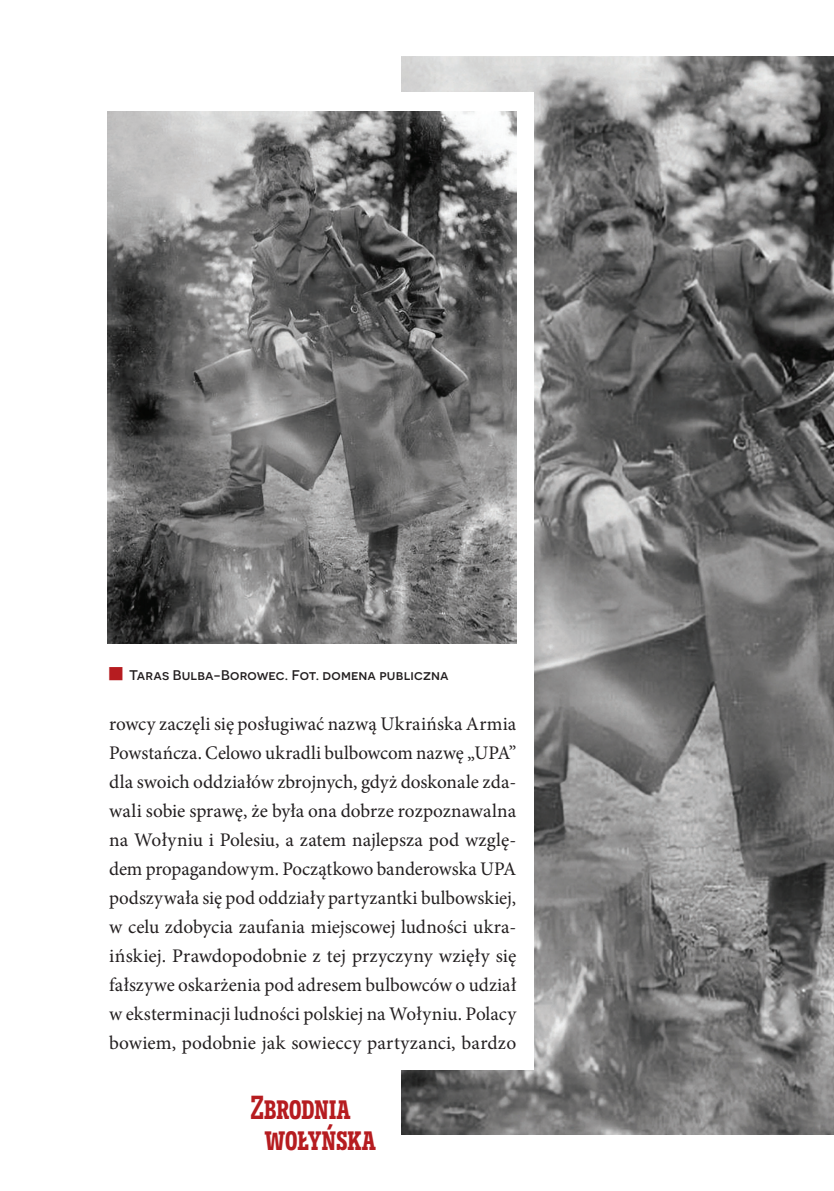
<style>
.page{position:relative;width:834px;height:1191px;background:#fff}
.page>*{position:absolute;margin:0;border:0;box-sizing:border-box;transform-origin:0 0}
.t1{font:600 33.25px/31.5px "Novecentoslabcondensed";letter-spacing:-.01em;color:#b61c20}
._1_Tekst{font:19.25px/29.1px "Minion Pro";letter-spacing:.005em;color:#231f20;text-align:justify}
.PODPIS{font:500 14px "Novecentosanswide";letter-spacing:.005em;color:#231f20}
.s1{color:#b61c20}
</style>
<div class="page">
<img style="left:401px;top:57px;width:432px;height:1077px">
<div style="left:96px;top:92px;width:438px;height:977px;background:#fff"></div>
<img style="left:107px;top:111px;width:409px;height:532px">
<p class="PODPIS" style="left:107px;top:666px;width:342px"><span class="s1">■</span> Taras Bulba-Borowec. Fot. domena publiczna</p>
<p class="_1_Tekst" style="left:109px;top:709px;width:408px">rowcy zaczęli się posługiwać nazwą Ukraińska Armia Powstańcza. Celowo ukradli bulbowcom nazwę „UPA” dla swoich oddziałów zbrojnych, gdyż doskonale zda&shy;wali sobie sprawę, że była ona dobrze rozpoznawalna na Wołyniu i Polesiu, a zatem najlepsza pod wzglę&shy;dem propagandowym. Początkowo banderowska UPA podszywała się pod oddziały partyzantki bulbowskiej, w celu zdobycia zaufania miejscowej ludności ukra&shy;ińskiej. Prawdopodobnie z tej przyczyny wzięły się fałszywe oskarżenia pod adresem bulbowców o udział w eksterminacji ludności polskiej na Wołyniu. Polacy bowiem, podobnie jak sowieccy partyzanci, bardzo</p>
<h1 class="t1" style="left:264px;top:1091px;width:113px;text-indent:-14px">Zbrodnia wołyńska</h1>
</div>
